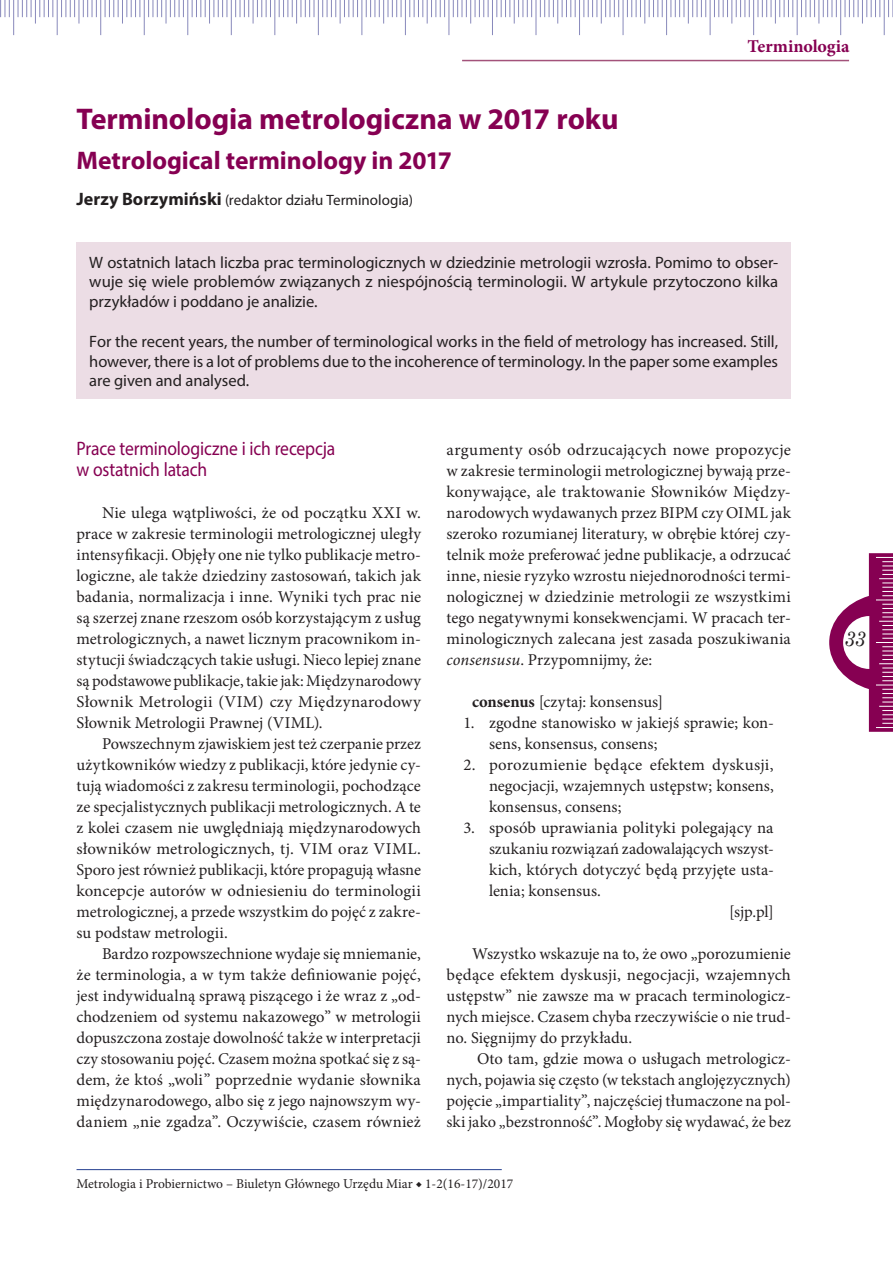
<style>
.page{position:relative;width:893px;height:1263px;background:#fff}
.page>*{position:absolute;margin:0;border:0;box-sizing:border-box;transform-origin:0 0}
.tytul_polski{font:700 30px "Myriad Pro";letter-spacing:-.005em;color:#860052}
.tytul_ang{font:700 25.5px "Myriad Pro";color:#860052}
.t1{font:italic 21px "Century Schoolbook";color:#231f20;scale:.9 1}
.śródtyt-podtyt{font:19.5px/21px "Myriad Pro";letter-spacing:-.01em;color:#860052;scale:.9 1}
.t2{font:700 18px "Minion Pro";letter-spacing:-.01em;color:#860052}
.teksty{font:16.5px/21px "Minion Pro";letter-spacing:.005em;color:#231f20;text-align:justify}
.lead{font:16.5px/19.8px "Myriad Pro";color:#231f20;text-align:justify}
.zakład{font:15px "Myriad Pro";color:#231f20}
.t3{font:13.5px "Minion Pro";color:#231f20}
.s1{font-weight:700;font-size:18px}
.s2{font-style:italic}
.s3{font-weight:700}
</style>
<div class="page">
<hr style="left:462px;top:60px;width:387px;height:1px;background:#a3527a">
<hr style="left:77px;top:1169px;width:425px;height:1px;background:#25408f">
<svg style="left:829px;top:553px;width:64px;height:179px"></svg>
<div style="left:77px;top:242px;width:714px;height:157px;background:#ecdde5"></div>
<svg style="left:888px;top:0;width:5px;height:17px"></svg>
<hr style="left:884px;top:0;width:1px;height:35px;background:#8889bb">
<svg style="left:845px;top:0;width:36px;height:24px"></svg>
<hr style="left:840px;top:0;width:1px;height:35px;background:#8889bb">
<svg style="left:801px;top:0;width:36px;height:24px"></svg>
<hr style="left:797px;top:0;width:1px;height:35px;background:#8889bb">
<svg style="left:758px;top:0;width:35px;height:24px"></svg>
<hr style="left:753px;top:0;width:1px;height:35px;background:#8889bb">
<svg style="left:714px;top:0;width:36px;height:24px"></svg>
<hr style="left:710px;top:0;width:1px;height:35px;background:#8889bb">
<svg style="left:671px;top:0;width:35px;height:24px"></svg>
<hr style="left:666px;top:0;width:1px;height:35px;background:#8889bb">
<svg style="left:627px;top:0;width:36px;height:24px"></svg>
<hr style="left:623px;top:0;width:1px;height:35px;background:#8889bb">
<svg style="left:584px;top:0;width:35px;height:24px"></svg>
<hr style="left:579px;top:0;width:1px;height:35px;background:#8889bb">
<svg style="left:540px;top:0;width:36px;height:24px"></svg>
<hr style="left:536px;top:0;width:1px;height:35px;background:#8889bb">
<svg style="left:497px;top:0;width:35px;height:24px"></svg>
<hr style="left:492px;top:0;width:1px;height:35px;background:#8889bb">
<svg style="left:453px;top:0;width:36px;height:24px"></svg>
<hr style="left:449px;top:0;width:1px;height:35px;background:#8889bb">
<svg style="left:409px;top:0;width:36px;height:24px"></svg>
<hr style="left:405px;top:0;width:1px;height:35px;background:#8889bb">
<svg style="left:366px;top:0;width:36px;height:24px"></svg>
<hr style="left:362px;top:0;width:1px;height:35px;background:#8889bb">
<svg style="left:322px;top:0;width:36px;height:24px"></svg>
<hr style="left:318px;top:0;width:1px;height:35px;background:#8889bb">
<svg style="left:279px;top:0;width:36px;height:24px"></svg>
<hr style="left:275px;top:0;width:1px;height:35px;background:#8889bb">
<svg style="left:235px;top:0;width:36px;height:24px"></svg>
<hr style="left:231px;top:0;width:1px;height:35px;background:#8889bb">
<svg style="left:192px;top:0;width:36px;height:24px"></svg>
<hr style="left:188px;top:0;width:1px;height:35px;background:#8889bb">
<svg style="left:148px;top:0;width:36px;height:24px"></svg>
<hr style="left:144px;top:0;width:1px;height:35px;background:#8889bb">
<svg style="left:105px;top:0;width:36px;height:24px"></svg>
<hr style="left:100px;top:0;width:1px;height:35px;background:#8889bb">
<svg style="left:61px;top:0;width:36px;height:24px"></svg>
<hr style="left:57px;top:0;width:1px;height:35px;background:#8889bb">
<svg style="left:18px;top:0;width:36px;height:24px"></svg>
<svg style="left:0;top:0;width:10px;height:17px"></svg>
<hr style="left:13px;top:0;width:1px;height:35px;background:#8889bb">
<p class="tytul_polski" style="left:77px;top:99px;width:543px">Terminologia metrologiczna w 2017 roku</p>
<p class="tytul_ang" style="left:77px;top:143px;width:377px">Metrological terminology in 2017</p>
<p class="zakład" style="left:77px;top:190px;width:338px"><span class="s1">Jerzy Borzymiński</span> (redaktor działu Terminologia)</p>
<p class="t2" style="left:747px;top:34px;width:104px">Terminologia</p>
<p class="lead" style="left:89px;top:252px;width:690px">W ostatnich latach liczba prac terminologicznych w dziedzinie metrologii wzrosła. Pomimo to obser&shy;wuje się wiele problemów związanych z niespójnością terminologii. W artykule przytoczono kilka przykładów i poddano je analizie.</p>
<p class="lead" style="left:89px;top:331px;width:690px">For the recent years, the number of terminological works in the field of metrology has increased. Still, however, there is a lot of problems due to the incoherence of terminology. In the paper some examples are given and analysed.</p>
<p class="śródtyt-podtyt" style="left:77px;top:438px;width:289px">Prace terminologiczne i ich recepcja w ostatnich latach</p>
<p class="teksty" style="left:77px;top:502px;width:346px;text-indent:26px">Nie ulega wątpliwości, że od początku XXI w. prace w zakresie terminologii metrologicznej uległy intensyfikacji. Objęły one nie tylko publikacje metro&shy;logiczne, ale także dziedziny zastosowań, takich jak badania, normalizacja i inne. Wyniki tych prac nie są szerzej znane rzeszom osób korzystającym z usług metrologicznych, a nawet licznym pracownikom in&shy;stytucji świadczących takie usługi. Nieco lepiej znane są podstawowe publikacje, takie jak: Międzynarodowy Słownik Metrologii (VIM) czy Międzynarodowy Słownik Metrologii Prawnej (VIML).</p>
<p class="teksty" style="left:77px;top:733px;width:346px;text-indent:26px">Powszechnym zjawiskiem jest też czerpanie przez użytkowników wiedzy z publikacji, które jedynie cy&shy;tują wiadomości z zakresu terminologii, pochodzące ze specjalistycznych publikacji metrologicznych. A te z kolei czasem nie uwględniają międzynarodowych słowników metrologicznych, tj. VIM oraz VIML.<br>Sporo jest również publikacji, które propagują własne koncepcje autorów w odniesieniu do terminologii metrologicznej, a przede wszystkim do pojęć z zakre&shy;su podstaw metrologii.</p>
<p class="teksty" style="left:77px;top:943px;width:346px;text-indent:26px">Bardzo rozpowszechnione wydaje się mniemanie, że terminologia, a w tym także definiowanie pojęć, jest indywidualną sprawą piszącego i że wraz z „od&shy;chodzeniem od systemu nakazowego” w metrologii dopuszczona zostaje dowolność także w interpretacji czy stosowaniu pojęć. Czasem można spotkać się z są&shy;dem, że ktoś „woli” poprzednie wydanie słownika międzynarodowego, albo się z jego najnowszym wy&shy;daniem „nie zgadza”. Oczywiście, czasem również</p>
<p class="teksty" style="left:446px;top:439px;width:346px">argumenty osób odrzucających nowe propozycje w zakresie terminologii metrologicznej bywają prze&shy;konywające, ale traktowanie Słowników Między&shy;narodowych wydawanych przez BIPM czy OIML jak szeroko rozumianej literatury, w obrębie której czy&shy;telnik może preferować jedne publikacje, a odrzucać inne, niesie ryzyko wzrostu niejednorodności termi&shy;nologicznej w dziedzinie metrologii ze wszystkimi tego negatywnymi konsekwencjami. W pracach ter&shy;minologicznych zalecana jest zasada poszukiwania <span class="s2">consensusu</span>. Przypomnijmy, że:</p>
<p class="teksty" style="left:472px;top:691px;width:193px"><span class="s3">consenus</span> [czytaj: konsensus]</p>
<p class="teksty" style="left:489px;top:712px;width:286px;text-indent:-26px">1. zgodne stanowisko w jakiejś sprawie; kon&shy;sens, konsensus, consens;</p>
<p class="teksty" style="left:489px;top:754px;width:286px;text-indent:-26px">2. porozumienie będące efektem dyskusji, negocjacji, wzajemnych ustępstw; konsens, konsensus, consens;</p>
<p class="teksty" style="left:489px;top:817px;width:286px;text-indent:-26px">3. sposób uprawiania polityki polegający na szukaniu rozwiązań zadowalających wszyst&shy;kich, których dotyczyć będą przyjęte usta&shy;lenia; konsensus.</p>
<p class="teksty" style="left:729px;top:901px;width:46px">[sjp.pl]</p>
<p class="teksty" style="left:446px;top:943px;width:346px;text-indent:26px">Wszystko wskazuje na to, że owo „porozumienie będące efektem dyskusji, negocjacji, wzajemnych ustępstw” nie zawsze ma w pracach terminologicz&shy;nych miejsce. Czasem chyba rzeczywiście o nie trud&shy;no. Sięgnijmy do przykładu.</p>
<p class="teksty" style="left:446px;top:1048px;width:346px;text-indent:31px">Oto tam, gdzie mowa o usługach metrologicz&shy;nych, pojawia się często (w tekstach anglojęzycznych) pojęcie „impartiality”, najczęściej tłumaczone na pol&shy;ski jako „bezstronność”. Mogłoby się wydawać, że bez</p>
<p class="t3" style="left:77px;top:1175px;width:438px">Metrologia i Probiernictwo – Biuletyn Głównego Urzędu Miar ◆ 1-2(16-17)/2017</p>
<p class="t1" style="left:844px;top:622px;width:25px">33</p>
</div>
